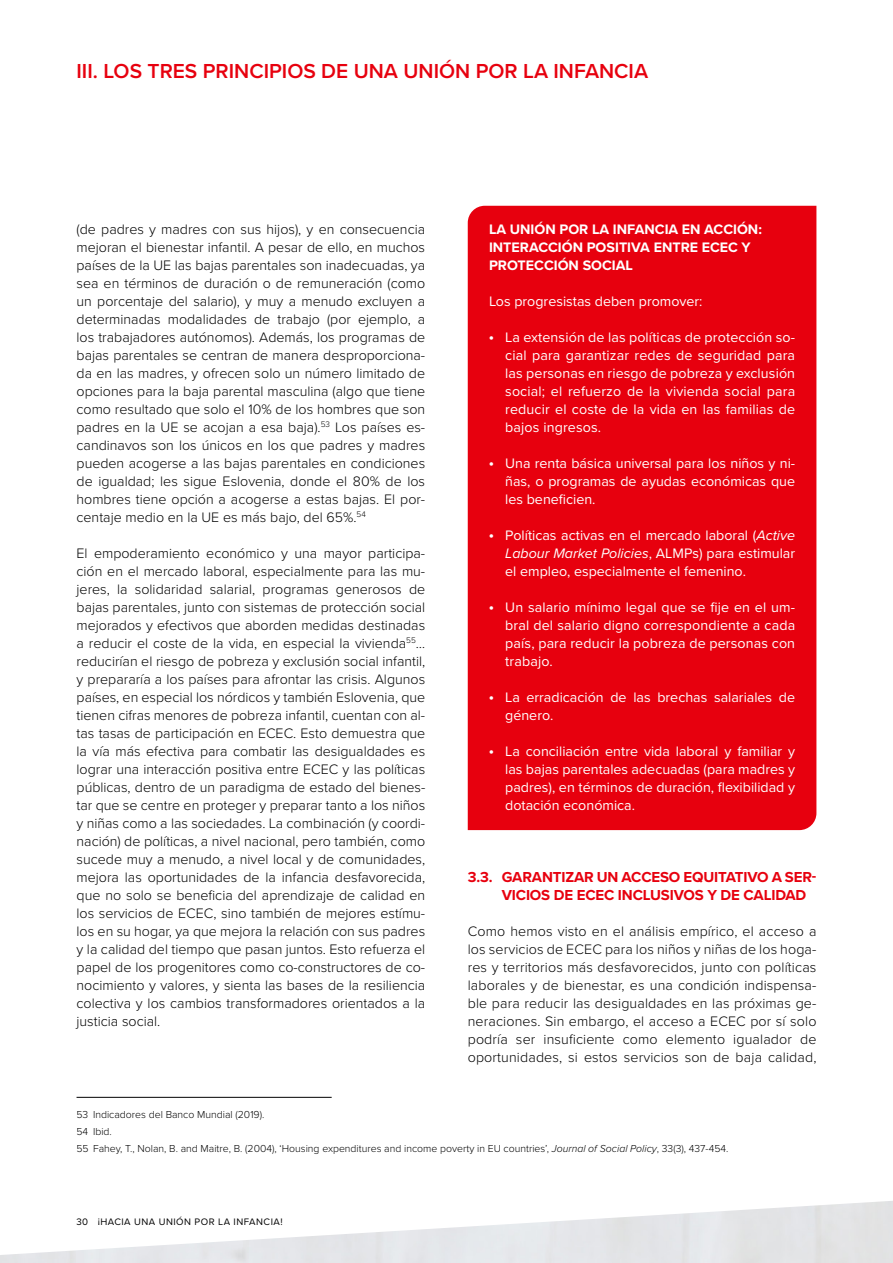
<style>
.page{position:relative;width:893px;height:1263px;background:#fff}
.page>*{position:absolute;margin:0;border:0;box-sizing:border-box;transform-origin:0 0}
.t1{font:600 21px "Proxima Nova";color:#e7000e}
.t2{font:700 15px/18px "Proxima Nova";letter-spacing:-.01em;color:#e7000e}
.t3{font:300 14.25px/18px "Proxima Nova";color:#000;text-align:justify}
.t4{font:14.25px/18px "Proxima Nova";color:#fff;text-align:justify}
.t5{font:700 14.25px/18px "Proxima Nova";color:#fff}
.t6{font:300 10.5px/16.8px "Proxima Nova";color:#000}
.t7{font:9.75px "Proxima Nova";letter-spacing:.05em;color:#000}
.s1{font-weight:900;font-size:16.5px}
.s2{font-style:italic}
</style>
<div class="page">
<hr style="left:77px;top:1097px;width:255px;height:1px;background:#000">
<div style="left:468px;top:206px;width:348px;height:624px;background:#e7000e"></div>
<h1 class="t1" style="left:77px;top:56px;width:573px">III. LOS TRES PRINCIPIOS DE UNA UNIÓN POR LA INFANCIA</h1>
<p class="t3" style="left:77px;top:219px;width:350px">(de padres y madres con sus hijos), y en consecuencia mejoran el bienestar infantil. A pesar de ello, en muchos países de la UE las bajas parentales son inadecuadas, ya sea en términos de duración o de remuneración (como un porcentaje del salario), y muy a menudo excluyen a determinadas modalidades de trabajo (por ejemplo, a los trabajadores autónomos). Además, los programas de bajas parentales se centran de manera desproporciona&shy;da en las madres, y ofrecen solo un número limitado de opciones para la baja parental masculina (algo que tiene como resultado que solo el 10% de los hombres que son padres en la UE se acojan a esa baja).<sup>53</sup> Los países es&shy;candinavos son los únicos en los que padres y madres pueden acogerse a las bajas parentales en condiciones de igualdad; les sigue Eslovenia, donde el 80% de los hombres tiene opción a acogerse a estas bajas. El por&shy;centaje medio en la UE es más bajo, del 65%.<sup>54</sup></p>
<p class="t3" style="left:77px;top:543px;width:350px">El empoderamiento económico y una mayor participa&shy;ción en el mercado laboral, especialmente para las mu&shy;jeres, la solidaridad salarial, programas generosos de bajas parentales, junto con sistemas de protección social mejorados y efectivos que aborden medidas destinadas a reducir el coste de la vida, en especial la vivienda<sup>55</sup>… reducirían el riesgo de pobreza y exclusión social infantil, y prepararía a los países para afrontar las crisis. Algunos países, en especial los nórdicos y también Eslovenia, que tienen cifras menores de pobreza infantil, cuentan con al&shy;tas tasas de participación en ECEC. Esto demuestra que la vía más efectiva para combatir las desigualdades es lograr una interacción positiva entre ECEC y las políticas públicas, dentro de un paradigma de estado del bienes&shy;tar que se centre en proteger y preparar tanto a los niños y niñas como a las sociedades. La combinación (y coordi&shy;nación) de políticas, a nivel nacional, pero también, como sucede muy a menudo, a nivel local y de comunidades, mejora las oportunidades de la infancia desfavorecida, que no solo se beneficia del aprendizaje de calidad en los servicios de ECEC, sino también de mejores estímu&shy;los en su hogar, ya que mejora la relación con sus padres y la calidad del tiempo que pasan juntos. Esto refuerza el papel de los progenitores como co-constructores de co&shy;nocimiento y valores, y sienta las bases de la resiliencia colectiva y los cambios transformadores orientados a la justicia social.</p>
<p class="t5" style="left:489px;top:220px;width:274px">LA UNIÓN POR LA INFANCIA EN ACCIÓN:<br>INTERACCIÓN POSITIVA ENTRE ECEC Y<br>PROTECCIÓN SOCIAL</p>
<p class="t4" style="left:489px;top:292px;width:215px">Los progresistas deben promover:</p>
<p class="t4" style="left:505px;top:328px;width:291px;text-indent:-16px"><span class="s1">·</span> La extensión de las políticas de protección so&shy;cial para garantizar redes de seguridad para las personas en riesgo de pobreza y exclusión social; el refuerzo de la vivienda social para reducir el coste de la vida en las familias de bajos ingresos.</p>
<p class="t4" style="left:505px;top:454px;width:291px;text-indent:-16px"><span class="s1">·</span> Una renta básica universal para los niños y ni&shy;ñas, o programas de ayudas económicas que les beneficien.</p>
<p class="t4" style="left:505px;top:526px;width:291px;text-indent:-16px"><span class="s1">·</span> Políticas activas en el mercado laboral (<span class="s2">Active Labour Market Policies</span>, ALMPs) para estimular el empleo, especialmente el femenino.</p>
<p class="t4" style="left:505px;top:598px;width:291px;text-indent:-16px"><span class="s1">·</span> Un salario mínimo legal que se fije en el um&shy;bral del salario digno correspondiente a cada país, para reducir la pobreza de personas con trabajo.</p>
<p class="t4" style="left:505px;top:688px;width:291px;text-indent:-16px"><span class="s1">·</span> La erradicación de las brechas salariales de género.</p>
<p class="t4" style="left:505px;top:742px;width:291px;text-indent:-16px"><span class="s1">·</span> La conciliación entre vida laboral y familiar y las bajas parentales adecuadas (para madres y padres), en términos de duración, flexibilidad y dotación económica.</p>
<p class="t2" style="left:502px;top:868px;width:316px;text-indent:-34px">3.3. GARANTIZAR UN ACCESO EQUITATIVO A SER-<br>VICIOS DE ECEC INCLUSIVOS Y DE CALIDAD</p>
<p class="t3" style="left:468px;top:921px;width:350px">Como hemos visto en el análisis empírico, el acceso a los servicios de ECEC para los niños y niñas de los hoga&shy;res y territorios más desfavorecidos, junto con políticas laborales y de bienestar, es una condición indispensa&shy;ble para reducir las desigualdades en las próximas ge&shy;neraciones. Sin embargo, el acceso a ECEC por sí solo podría ser insuficiente como elemento igualador de oportunidades, si estos servicios son de baja calidad,</p>
<p class="t6" style="left:77px;top:1106px;width:653px">53 Indicadores del Banco Mundial (2019).<br>54 Ibid.<br>55 Fahey, T., Nolan, B. and Maitre, B. (2004), ‘Housing expenditures and income poverty in EU countries’, <span class="s2">Journal of Social Policy</span>, 33(3), 437-454.</p>
<p class="t7" style="left:77px;top:1214px;width:208px">30 ¡HACIA UNA UNIÓN POR LA INFANCIA!</p>
</div>
